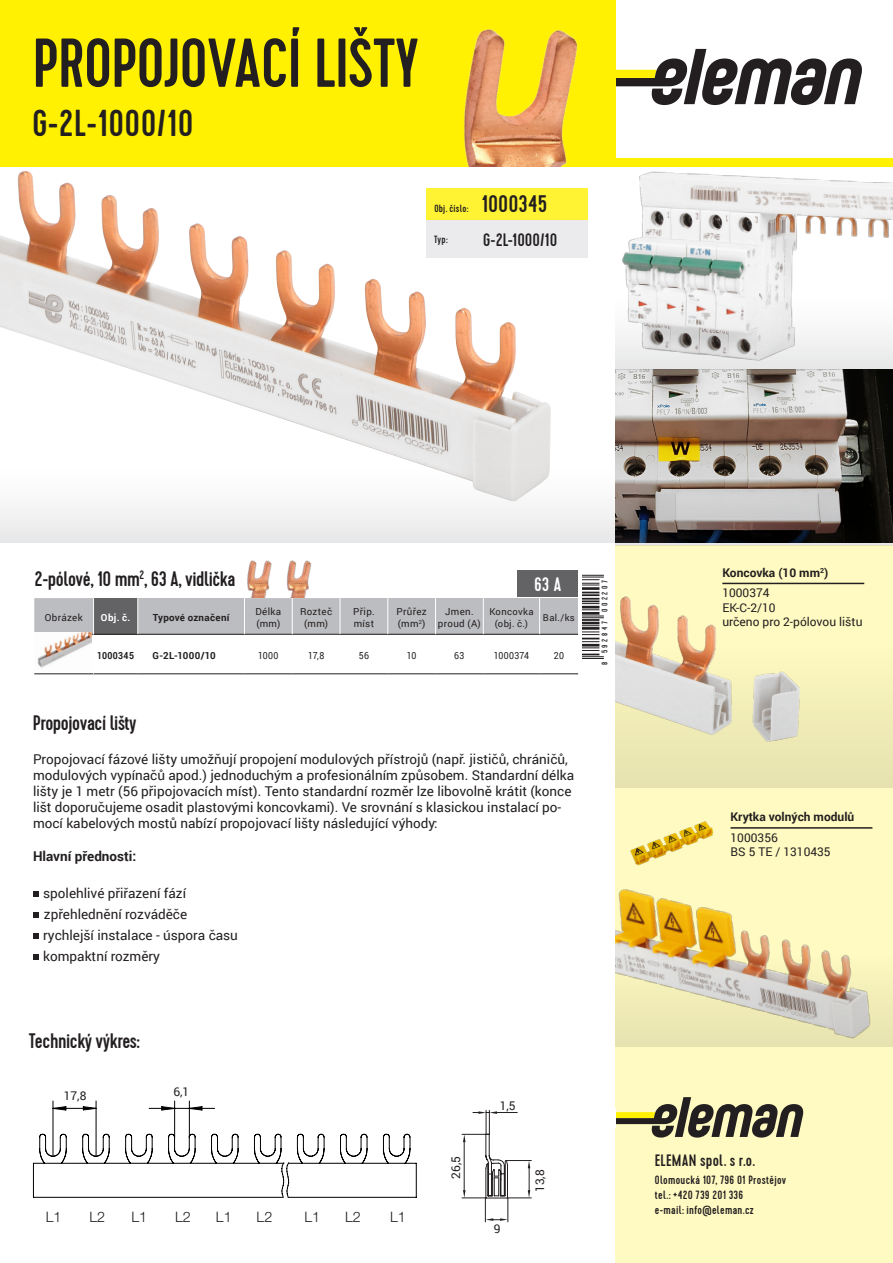
<style>
.page{position:relative;width:893px;height:1263px;background:#fff}
.page>*{position:absolute;margin:0;border:0;box-sizing:border-box;transform-origin:0 0}
.t1{font:500 69px "Cervo";letter-spacing:-.01em;color:#231f20}
.t2{font:500 37.5px "Cervo";letter-spacing:.01em;color:#231f20}
.UK_Bildlegende_8pt{font:500 24px "Cervo";color:#231f20}
.t3{font:500 21px "Cervo";letter-spacing:-.02em;color:#231f20}
.t4{font:500 19.5px "Cervo";color:#fff}
.UK_Bildlegende_8pt-2{font:500 18px "Cervo";color:#231f20}
.popis_vzduch{font:500 16.5px "Cervo";letter-spacing:.015em;color:#231f20}
.t5{font:300 14.4px "Helvetica Neue CE";color:#231f20}
.t6{font:13.5px/16.2px "Roboto";color:#231f20}
.t7{font:700 13.5px "Roboto";color:#231f20}
.t8{font:12px/14.4px "Roboto";color:#231f20}
.popis_vzduch-2{font:500 12px "Cervo";letter-spacing:.025em;color:#231f20}
.t9{font:700 12px "Roboto";color:#231f20}
.UK_Bildlegende_8pt-3{font:500 10.5px "Cervo";letter-spacing:.03em;color:#231f20}
.t10{font:9.75px "Roboto";letter-spacing:.035em;color:#231f20}
.t11{font:700 9.75px "Roboto";letter-spacing:.035em;color:#231f20}
.t12{font:9.75px "Roboto";letter-spacing:.035em;color:#231f20;scale:.9 1}
.t13{font:700 9.75px "Roboto";letter-spacing:.035em;color:#231f20;scale:.9 1}
.t14{font:700 9.75px "Roboto";color:#fff}
.t15{font:9.45px "Roboto";letter-spacing:.035em;color:#231f20}
.t16{font:500 8.1px "Cervo";letter-spacing:.32em;color:#231f20}
</style>
<div class="page">
<img style="left:615px;top:171px;width:278px;height:242px">
<img style="left:0;top:170px;width:551px;height:243px">
<div style="left:615px;top:545px;width:278px;height:718px;background:#fffac1"></div>
<div style="left:34px;top:598px;width:306px;height:36px;background:#bcbdc0"></div>
<div style="left:94px;top:598px;width:44px;height:36px;background:#636366"></div>
<div style="left:138px;top:598px;width:106px;height:36px;background:#bcbdc0"></div>
<div style="left:340px;top:598px;width:48px;height:36px;background:#bcbdc0"></div>
<div style="left:388px;top:598px;width:48px;height:36px;background:#bcbdc0"></div>
<div style="left:436px;top:598px;width:47px;height:36px;background:#bcbdc0"></div>
<div style="left:483px;top:598px;width:57px;height:36px;background:#bcbdc0"></div>
<div style="left:540px;top:598px;width:38px;height:36px;background:#bcbdc0"></div>
<hr style="left:34px;top:634px;width:60px;height:1px;background:#231f20">
<hr style="left:94px;top:634px;width:44px;height:1px;background:#231f20">
<hr style="left:138px;top:634px;width:106px;height:1px;background:#231f20">
<hr style="left:244px;top:634px;width:48px;height:1px;background:#231f20">
<hr style="left:34px;top:673px;width:60px;height:1px;background:#231f20">
<hr style="left:94px;top:673px;width:44px;height:1px;background:#231f20">
<hr style="left:138px;top:673px;width:106px;height:1px;background:#231f20">
<hr style="left:244px;top:673px;width:48px;height:1px;background:#231f20">
<hr style="left:292px;top:634px;width:48px;height:1px;background:#231f20">
<hr style="left:292px;top:673px;width:48px;height:1px;background:#231f20">
<hr style="left:340px;top:634px;width:48px;height:1px;background:#231f20">
<hr style="left:340px;top:673px;width:48px;height:1px;background:#231f20">
<hr style="left:388px;top:634px;width:48px;height:1px;background:#231f20">
<hr style="left:388px;top:673px;width:48px;height:1px;background:#231f20">
<hr style="left:436px;top:634px;width:47px;height:1px;background:#231f20">
<hr style="left:436px;top:673px;width:47px;height:1px;background:#231f20">
<hr style="left:483px;top:634px;width:57px;height:1px;background:#231f20">
<hr style="left:483px;top:673px;width:57px;height:1px;background:#231f20">
<hr style="left:540px;top:634px;width:38px;height:1px;background:#231f20">
<hr style="left:540px;top:673px;width:38px;height:1px;background:#231f20">
<hr style="left:93px;top:634px;width:1px;height:40px;background:#fff">
<hr style="left:93px;top:598px;width:1px;height:36px;background:#fff">
<hr style="left:138px;top:598px;width:1px;height:36px;background:#fff">
<hr style="left:244px;top:598px;width:1px;height:36px;background:#fff">
<hr style="left:292px;top:598px;width:1px;height:36px;background:#fff">
<hr style="left:340px;top:598px;width:1px;height:36px;background:#fff">
<hr style="left:387px;top:598px;width:1px;height:36px;background:#fff">
<hr style="left:435px;top:598px;width:1px;height:36px;background:#fff">
<hr style="left:483px;top:598px;width:1px;height:36px;background:#fff">
<hr style="left:539px;top:598px;width:1px;height:36px;background:#fff">
<svg style="left:615px;top:49px;width:247px;height:56px"></svg>
<div style="left:0;top:0;width:615px;height:167px;background:#fff101"></div>
<svg style="left:0;top:413px;width:893px;height:129px"></svg>
<svg style="left:615px;top:1097px;width:189px;height:40px"></svg>
<div style="left:0;top:158px;width:893px;height:9px;background:#fff101"></div>
<svg style="left:615px;top:889px;width:278px;height:158px"></svg>
<div style="left:517px;top:571px;width:61px;height:26px;background:#636366"></div>
<svg style="left:582px;top:592px;width:22px;height:67px"></svg>
<hr style="left:582px;top:587px;width:17px;height:3px;background:#231f20">
<svg style="left:582px;top:575px;width:22px;height:11px"></svg>
<div style="left:427px;top:220px;width:161px;height:38px;background:#e6e7e9"></div>
<div style="left:427px;top:188px;width:161px;height:32px;background:#fff333"></div>
<img style="left:34px;top:633px;width:57px;height:35px">
<svg style="left:33px;top:891px;width:5px;height:5px"></svg>
<svg style="left:33px;top:912px;width:5px;height:5px"></svg>
<svg style="left:33px;top:933px;width:5px;height:5px"></svg>
<svg style="left:33px;top:954px;width:5px;height:5px"></svg>
<img style="left:247px;top:560px;width:65px;height:38px">
<svg style="left:615px;top:545px;width:278px;height:242px"></svg>
<img style="left:630px;top:821px;width:84px;height:45px">
<img style="left:463px;top:29px;width:115px;height:138px">
<hr style="left:722px;top:583px;width:142px;height:1px;background:#231f20">
<hr style="left:730px;top:827px;width:142px;height:2px;background:#231f20">
<svg style="left:615px;top:416px;width:278px;height:129px;background:#7d726a"></svg>
<svg style="left:615px;top:240px;width:278px;height:129px"></svg>
<svg style="left:33px;top:1100px;width:384px;height:98px"></svg>
<svg style="left:462px;top:1110px;width:69px;height:112px"></svg>
<p class="t1" style="left:32px;top:23px;width:388px">PROPOJOVACÍ LIŠTY</p>
<p class="t2" style="left:32px;top:101px;width:162px">G-2L-1000/10</p>
<p class="UK_Bildlegende_8pt-3" style="left:434px;top:203px;width:36px">Obj. číslo:</p>
<p class="UK_Bildlegende_8pt" style="left:481px;top:190px;width:67px">1000345</p>
<p class="UK_Bildlegende_8pt-3" style="left:434px;top:233px;width:15px">Typ:</p>
<p class="UK_Bildlegende_8pt-2" style="left:483px;top:229px;width:76px">G-2L-1000/10</p>
<p class="t3" style="left:34px;top:566px;width:203px">2-pólové, 10 mm<sup>2</sup>, 63 A, vidlička</p>
<p class="t9" style="left:722px;top:564px;width:107px">Koncovka (10 mm<sup>2</sup>)</p>
<p class="t8" style="left:722px;top:585px;width:55px">1000374<br>EK-C-2/10</p>
<p class="t8" style="left:722px;top:614px;width:142px">určeno pro 2-pólovou lištu</p>
<p class="t4" style="left:534px;top:572px;width:29px">63 A</p>
<p class="t16" style="left:600px;top:665px;width:87px;rotate:-90deg">8 592847 002207</p>
<p class="t10" style="left:396px;top:605px;width:32px">Průřez</p>
<p class="t10" style="left:398px;top:617px;width:29px">(mm<sup>2</sup>)</p>
<p class="t10" style="left:353px;top:605px;width:23px">Přip.</p>
<p class="t10" style="left:354px;top:617px;width:22px">míst</p>
<p class="t10" style="left:300px;top:605px;width:34px">Rozteč</p>
<p class="t10" style="left:304px;top:617px;width:25px">(mm)</p>
<p class="t10" style="left:255px;top:605px;width:27px">Délka</p>
<p class="t10" style="left:256px;top:617px;width:25px">(mm)</p>
<p class="t15" style="left:489px;top:605px;width:46px">Koncovka</p>
<p class="t15" style="left:495px;top:617px;width:35px">(obj. č.)</p>
<p class="t10" style="left:445px;top:605px;width:30px">Jmen.</p>
<p class="t10" style="left:438px;top:617px;width:44px">proud (A)</p>
<p class="t10" style="left:45px;top:611px;width:39px">Obrázek</p>
<p class="t14" style="left:101px;top:611px;width:31px">Obj. č.</p>
<p class="t11" style="left:153px;top:611px;width:78px">Typové označení</p>
<p class="t15" style="left:543px;top:611px;width:33px">Bal./ks</p>
<p class="t13" style="left:97px;top:649px;width:42px">1000345</p>
<p class="t11" style="left:153px;top:649px;width:65px">G-2L-1000/10</p>
<p class="t12" style="left:258px;top:649px;width:24px">1000</p>
<p class="t12" style="left:308px;top:649px;width:20px">17,8</p>
<p class="t12" style="left:359px;top:649px;width:13px">56</p>
<p class="t12" style="left:407px;top:649px;width:12px">10</p>
<p class="t12" style="left:454px;top:649px;width:13px">63</p>
<p class="t12" style="left:494px;top:649px;width:41px">1000374</p>
<p class="t12" style="left:554px;top:649px;width:13px">20</p>
<p class="t3" style="left:33px;top:710px;width:105px">Propojovací lišty</p>
<p class="t6" style="left:33px;top:750px;width:543px">Propojovací fázové lišty umožňují propojení modulových přístrojů (např. jističů, chráničů, modulových vypínačů apod.) jednoduchým a profesionálním způsobem. Standardní délka lišty je 1 metr (56 připojovacích míst). Tento standardní rozměr lze libovolně krátit (konce lišt doporučujeme osadit plastovými koncovkami). Ve srovnání s klasickou instalací po&shy;mocí kabelových mostů nabízí propojovací lišty následující výhody:</p>
<p class="t7" style="left:33px;top:846px;width:105px">Hlavní přednosti:</p>
<p class="t6" style="left:43px;top:885px;width:144px">spolehlivé přiřazení fází</p>
<p class="t6" style="left:44px;top:906px;width:145px">zpřehlednění rozváděče</p>
<p class="t6" style="left:43px;top:927px;width:196px">rychlejší instalace - úspora času</p>
<p class="t6" style="left:43px;top:948px;width:118px">kompaktní rozměry</p>
<p class="t3" style="left:29px;top:1028px;width:112px">Technický výkres:</p>
<p class="t8" style="left:64px;top:1088px;width:24px">17,8</p>
<p class="t8" style="left:173px;top:1083px;width:17px">6,1</p>
<p class="t5" style="left:46px;top:1208px;width:17px">L1</p>
<p class="t5" style="left:89px;top:1208px;width:17px">L2</p>
<p class="t5" style="left:132px;top:1208px;width:17px">L1</p>
<p class="t5" style="left:175px;top:1208px;width:17px">L2</p>
<p class="t5" style="left:216px;top:1208px;width:17px">L1</p>
<p class="t5" style="left:257px;top:1208px;width:17px">L2</p>
<p class="t5" style="left:305px;top:1208px;width:17px">L1</p>
<p class="t5" style="left:345px;top:1208px;width:17px">L2</p>
<p class="t5" style="left:390px;top:1208px;width:17px">L1</p>
<p class="t8" style="left:448px;top:1178px;width:24px;rotate:-90deg">26,5</p>
<p class="t8" style="left:500px;top:1098px;width:17px">1,5</p>
<p class="t8" style="left:494px;top:1220px;width:8px">9</p>
<p class="t8" style="left:532px;top:1192px;width:24px;rotate:-90deg">13,8</p>
<p class="t9" style="left:730px;top:808px;width:125px">Krytka volných modulů</p>
<p class="t8" style="left:730px;top:830px;width:102px">1000356<br>BS 5 TE / 1310435</p>
<p class="popis_vzduch" style="left:655px;top:1150px;width:102px">ELEMAN spol. s r.o.</p>
<p class="popis_vzduch-2" style="left:655px;top:1172px;width:133px">Olomoucká 107, 796 01 Prostějov</p>
<p class="popis_vzduch-2" style="left:655px;top:1187px;width:90px">tel.: +420 739 201 336</p>
<p class="popis_vzduch-2" style="left:655px;top:1202px;width:100px">e-mail: info@eleman.cz</p>
</div>
